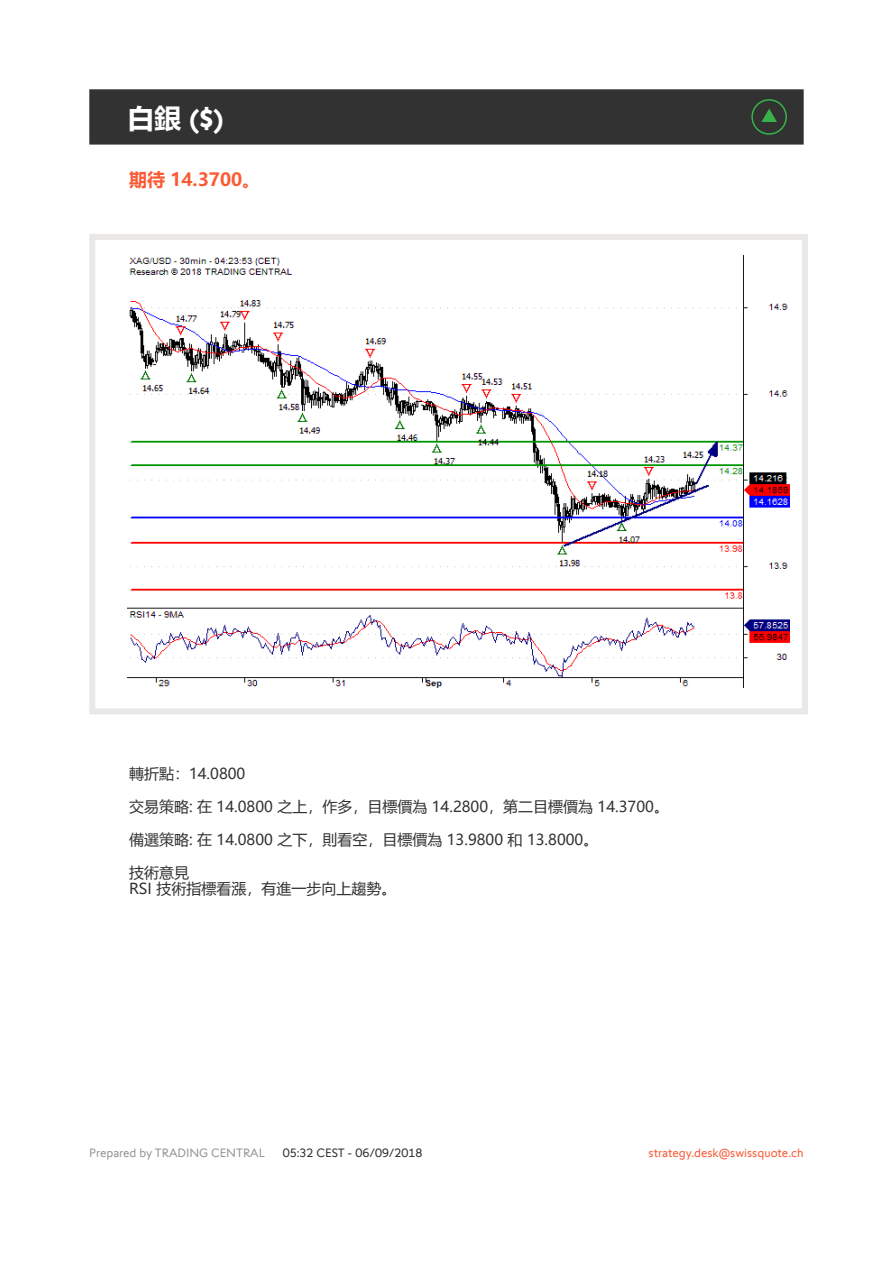
<style>
.page{position:relative;width:893px;height:1263px;background:#fff}
.page>*{position:absolute;margin:0;border:0;box-sizing:border-box;transform-origin:0 0}
.t1{font:700 27px "Swissquote CT";color:#fff}
.t2{font:700 18px "Microsoft Ya Hei UI";color:#fa5b35}
.t3{font:15px/16.5px "Microsoft Ya Hei UI";color:#323232}
.t4{font:12px "Swissquote CT";color:#fa5b35}
.t5{font:12px "Swissquote CT";color:#939598}
.t6{font:12px "Swissquote CT";color:#323232}
.s1{font-family:"Microsoft Ya Hei UI"}
</style>
<div class="page">
<div style="left:89px;top:234px;width:719px;height:480px;border:6px solid #e9e8e7"></div>
<div style="left:89px;top:89px;width:715px;height:56px;background:#323232;border:2px solid #323232"></div>
<img style="left:128px;top:255px;width:661px;height:432px">
<svg style="left:751px;top:99px;width:36px;height:36px"></svg>
<h1 class="t1" style="left:128px;top:102px;width:97px"><span class="s1">白銀</span> ($)</h1>
<p class="t2" style="left:129px;top:167px;width:133px">期待 14.3700。</p>
<p class="t3" style="left:129px;top:765px;width:118px">轉折點：14.0800</p>
<p class="t3" style="left:129px;top:798px;width:541px">交易策略: 在 14.0800 之上，作多，目標價為 14.2800，第二目標價為 14.3700。</p>
<p class="t3" style="left:129px;top:831px;width:471px">備選策略: 在 14.0800 之下，則看空，目標價為 13.9800 和 13.8000。</p>
<p class="t3" style="left:129px;top:864px;width:269px">技術意見<br>RSI 技術指標看漲，有進一步向上趨勢。</p>
<p class="t5" style="left:89px;top:1145px;width:177px">Prepared by TRADING CENTRAL</p>
<p class="t6" style="left:283px;top:1145px;width:141px">05:32 CEST - 06/09/2018</p>
<p class="t4" style="left:649px;top:1145px;width:157px">strategy.desk@swissquote.ch</p>
</div>
